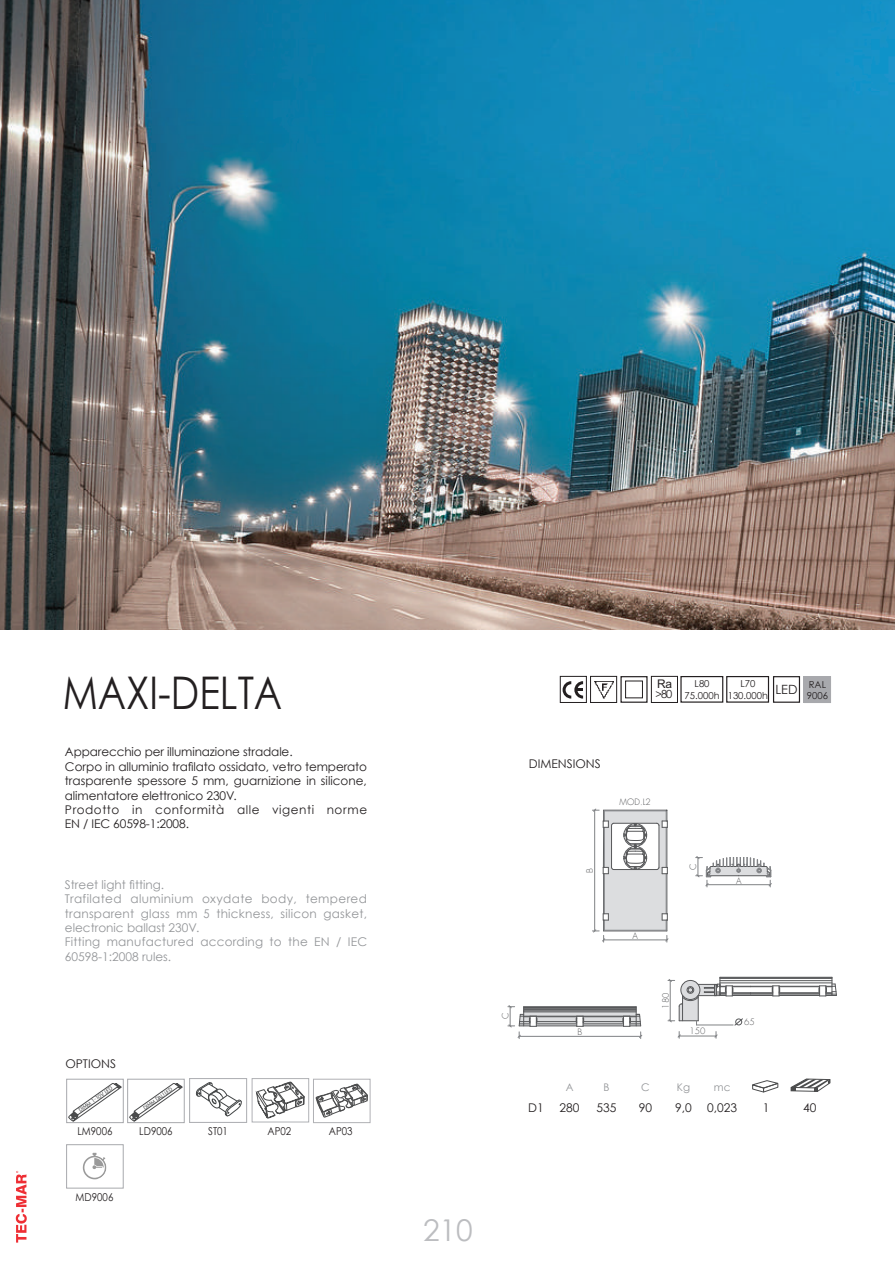
<style>
.page{position:relative;width:895px;height:1265px;background:#fff}
.page>*{position:absolute;margin:0;border:0;box-sizing:border-box;transform-origin:0 0}
.t1{font:45px "Century Gothic";color:#231f20;scale:.85 1}
.t2{font:30px "Century Gothic";color:#bcbdc0}
.t3{font:12.75px "Century Gothic";color:#231f20}
.t4{font:12px/14.4px "Century Gothic";letter-spacing:-.01em;color:#231f20}
.t5{font:12px/14.4px "Century Gothic";letter-spacing:.02em;color:#939598}
.t6{font:11.85px "Arial";color:#231f20}
.t7{font:11.1px "Century Gothic";color:#231f20}
.t8{font:10.8px "Century Gothic";color:#231f20;scale:.9 1}
.t9{font:10.5px "Century Gothic";color:#939598}
.t10{font:9.6px/11.4px "Century Gothic";color:#231f20;text-align:center}
.t11{font:300 8.55px "Futura LT";color:#57585a}
.t12{font:5.25px "Futura LT";color:#4b4c4d}
.t13{font:5.1px "Futura LT";color:#4b4c4d}
</style>
<div class="page">
<svg style="left:15px;top:1171px;width:12px;height:72px"></svg>
<svg style="left:592px;top:808px;width:76px;height:134px"></svg>
<img style="left:0;top:0;width:894px;height:629px">
<svg style="left:790px;top:1078px;width:39px;height:13px"></svg>
<svg style="left:752px;top:1080px;width:26px;height:12px"></svg>
<img style="left:594px;top:681px;width:20px;height:17px">
<div style="left:589px;top:676px;width:28px;height:27px;border:1px solid #231f20"></div>
<div style="left:559px;top:676px;width:27px;height:27px;border:1px solid #231f20"></div>
<svg style="left:562px;top:681px;width:21px;height:17px"></svg>
<div style="left:650px;top:676px;width:27px;height:27px;border:1px solid #231f20"></div>
<div style="left:725px;top:676px;width:43px;height:26px;border:1px solid #231f20"></div>
<div style="left:680px;top:676px;width:43px;height:26px;border:1px solid #231f20"></div>
<div style="left:620px;top:676px;width:27px;height:27px;border:1px solid #231f20"></div>
<div style="left:772px;top:676px;width:27px;height:27px;border:1px solid #231f20"></div>
<svg style="left:69px;top:1083px;width:52px;height:37px"></svg>
<div style="left:66px;top:1079px;width:57px;height:43px;border:1px solid #a8a9ad"></div>
<svg style="left:130px;top:1083px;width:52px;height:37px"></svg>
<div style="left:127px;top:1079px;width:57px;height:43px;border:1px solid #a8a9ad"></div>
<svg style="left:256px;top:1082px;width:48px;height:36px"></svg>
<div style="left:252px;top:1078px;width:57px;height:44px;border:1px solid #b0b1b5"></div>
<svg style="left:316px;top:1084px;width:52px;height:33px"></svg>
<div style="left:313px;top:1079px;width:57px;height:43px;border:1px solid #b0b1b5"></div>
<div style="left:803px;top:676px;width:27px;height:27px;background:#a8a9ad"></div>
<div style="left:66px;top:1144px;width:57px;height:44px;border:1px solid #a8a9ad"></div>
<svg style="left:82px;top:1152px;width:25px;height:28px"></svg>
<svg style="left:714px;top:1031px;width:3px;height:7px"></svg>
<hr style="left:778px;top:995px;width:41px;height:1px;background:#57585a">
<hr style="left:778px;top:993px;width:41px;height:1px;background:#57585a">
<hr style="left:778px;top:994px;width:41px;height:1px;background:#57585a">
<hr style="left:778px;top:992px;width:41px;height:1px;background:#57585a">
<hr style="left:778px;top:986px;width:41px;height:1px;background:#57585a">
<hr style="left:719px;top:982px;width:112px;height:1px;background:#57585a">
<hr style="left:719px;top:980px;width:112px;height:1px;background:#57585a">
<hr style="left:719px;top:978px;width:112px;height:1px;background:#57585a">
<hr style="left:719px;top:977px;width:112px;height:1px;background:#57585a">
<svg style="left:818px;top:977px;width:18px;height:19px"></svg>
<hr style="left:679px;top:1035px;width:36px;height:1px;background:#808285">
<svg style="left:677px;top:1031px;width:3px;height:7px"></svg>
<svg style="left:667px;top:977px;width:112px;height:48px"></svg>
<svg style="left:507px;top:1005px;width:134px;height:33px"></svg>
<svg style="left:695px;top:856px;width:76px;height:31px"></svg>
<svg style="left:196px;top:1082px;width:45px;height:35px"></svg>
<div style="left:189px;top:1078px;width:58px;height:44px;border:1px solid #b0b1b5"></div>
<h1 class="t1" style="left:63px;top:665px;width:260px">MAXI-DELTA</h1>
<p class="t4" style="left:65px;top:744px;width:303px">Apparecchio per illuminazione stradale.<br>Corpo in alluminio trafilato ossidato, vetro temperato trasparente spessore 5 mm, guarnizione in silicone, alimentatore elettronico 230V.<br>Prodotto in conformità alle vigenti norme EN / IEC 60598-1:2008.</p>
<p class="t5" style="left:65px;top:877px;width:303px">Street light fitting.<br>Trafilated aluminium oxydate body, tempered transparent glass mm 5 thickness, silicon gasket, electronic ballast 230V.<br>Fitting manufactured according to the EN / IEC 60598-1:2008 rules.</p>
<p class="t4" style="left:65px;top:1055px;width:52px">OPTIONS</p>
<p class="t12" style="left:77px;top:1107px;width:41px;rotate:-35deg">DIMM 1-10V LED</p>
<p class="t8" style="left:77px;top:1124px;width:40px">LM9006</p>
<p class="t8" style="left:76px;top:1190px;width:43px">MD9006</p>
<p class="t13" style="left:142px;top:1106px;width:36px;rotate:-36deg">DIMM DALÌ LED</p>
<p class="t8" style="left:139px;top:1124px;width:39px">LD9006</p>
<p class="t8" style="left:208px;top:1124px;width:23px">ST01</p>
<p class="t8" style="left:267px;top:1124px;width:28px">AP02</p>
<p class="t8" style="left:329px;top:1124px;width:28px">AP03</p>
<p class="t6" style="left:656px;top:676px;width:16px">Ra</p>
<p class="t7" style="left:655px;top:687px;width:18px">&gt;80</p>
<p class="t10" style="left:727px;top:678px;width:42px">L70<br>130.000h</p>
<p class="t10" style="left:684px;top:678px;width:36px">L80<br>75.000h</p>
<p class="t3" style="left:775px;top:682px;width:24px">LED</p>
<p class="t10" style="left:806px;top:678px;width:23px;text-align:left">RAL<br>9006</p>
<p class="t4" style="left:528px;top:756px;width:73px">DIMENSIONS</p>
<p class="t11" style="left:619px;top:796px;width:33px">MOD.L2</p>
<p class="t11" style="left:584px;top:873px;width:6px;rotate:-90deg">B</p>
<p class="t11" style="left:632px;top:930px;width:7px">A</p>
<p class="t11" style="left:687px;top:870px;width:8px;rotate:-90deg">C</p>
<p class="t11" style="left:735px;top:875px;width:7px">A</p>
<p class="t11" style="left:500px;top:1019px;width:8px;rotate:-90deg">C</p>
<p class="t11" style="left:577px;top:1027px;width:6px">B</p>
<p class="t11" style="left:660px;top:1008px;width:17px;rotate:-90deg">180</p>
<p class="t11" style="left:689px;top:1026px;width:17px">150</p>
<p class="t11" style="left:743px;top:1016px;width:12px">65</p>
<p class="t9" style="left:565px;top:1081px;width:9px">A</p>
<p class="t9" style="left:603px;top:1081px;width:8px">B</p>
<p class="t9" style="left:641px;top:1081px;width:10px">C</p>
<p class="t9" style="left:676px;top:1081px;width:15px">Kg</p>
<p class="t9" style="left:713px;top:1081px;width:18px">mc</p>
<p class="t4" style="left:528px;top:1100px;width:17px">D1</p>
<p class="t4" style="left:559px;top:1100px;width:21px">280</p>
<p class="t4" style="left:596px;top:1100px;width:21px">535</p>
<p class="t4" style="left:638px;top:1100px;width:15px">90</p>
<p class="t4" style="left:675px;top:1100px;width:18px">9,0</p>
<p class="t4" style="left:706px;top:1100px;width:31px">0,023</p>
<p class="t4" style="left:762px;top:1100px;width:8px">1</p>
<p class="t4" style="left:802px;top:1100px;width:15px">40</p>
<h2 class="t2" style="left:423px;top:1212px;width:51px">210</h2>
</div>
